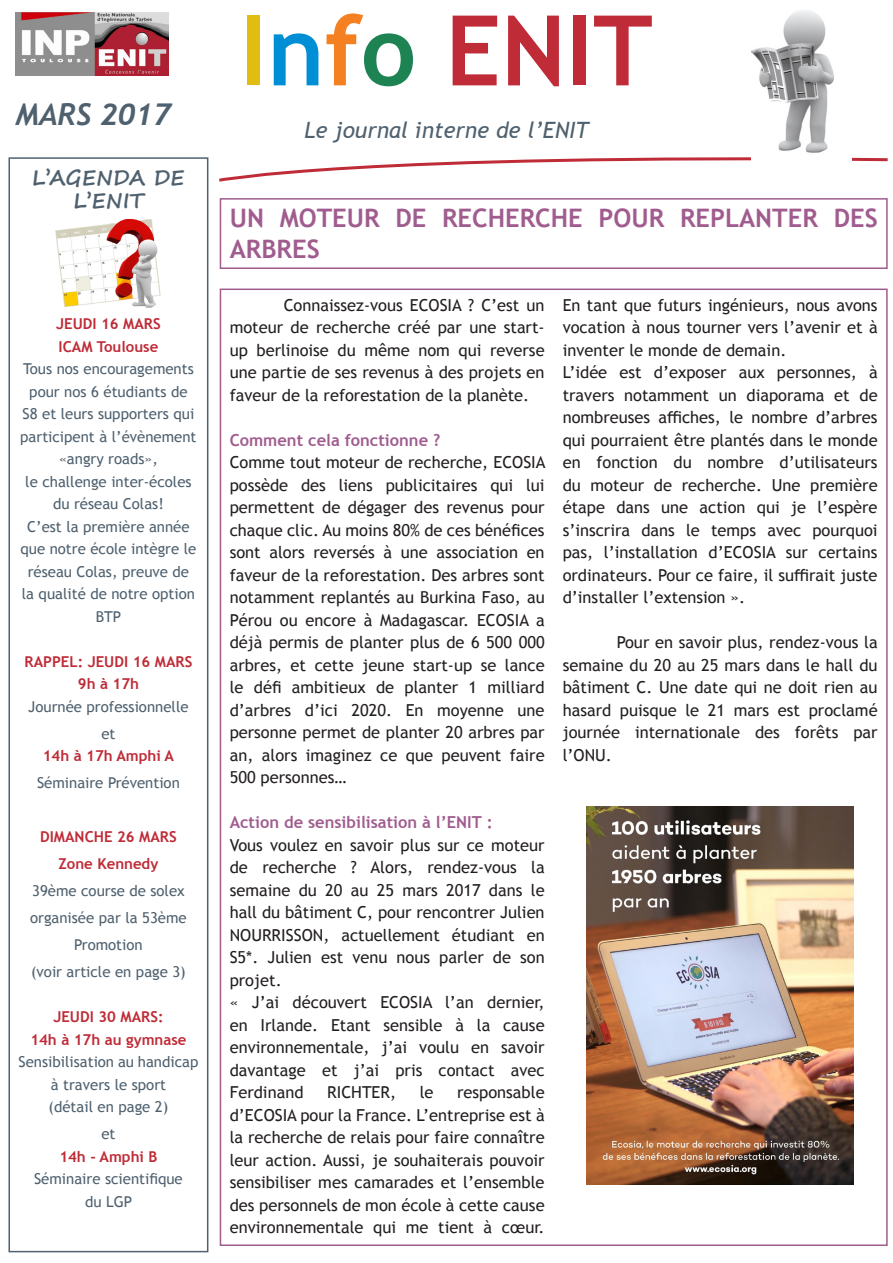
<style>
.page{position:relative;width:893px;height:1263px;background:#fff}
.page>*{position:absolute;margin:0;border:0;box-sizing:border-box;transform-origin:0 0}
.t1{font:700 97.5px "Trebuchet MS";color:#bf2b37}
.t2{font:italic 700 30px "Trebuchet";color:#4f616f}
.t3{font:700 25.5px/30.6px "Trebuchet MS";color:#a05c8e}
.t4{font:italic 22.5px "Trebuchet MS";color:#4f616f}
.t5{font:700 21px/22.5px "Segoe Print";color:#4f616f;text-align:center}
.t6{font:16.5px/22.5px "Trebuchet MS";color:#231f20;text-align:justify}
.t7{font:700 16.5px "Trebuchet MS";color:#a05c8e}
.t8{font:15px/22.5px "Trebuchet MS";color:#4f616f;text-align:center}
.t9{font:700 15px "Trebuchet MS";color:#bf2b37}
.s1{color:#e1bd13}
.s2{color:#008fd5}
.s3{color:#f58021}
.s4{color:#1e8353}
</style>
<div class="page">
<div style="left:9px;top:157px;width:199px;height:1095px;border:2px solid #4f616f"></div>
<div style="left:220px;top:198px;width:668px;height:71px;border:2px solid #a05c8e"></div>
<svg style="left:219px;top:157px;width:669px;height:25px"></svg>
<img style="left:752px;top:10px;width:99px;height:157px">
<img style="left:55px;top:219px;width:106px;height:89px">
<img style="left:587px;top:807px;width:267px;height:378px">
<img style="left:16px;top:13px;width:152px;height:63px">
<p class="t2" style="left:16px;top:96px;width:157px">MARS 2017</p>
<p class="t5" style="left:32px;top:166px;width:154px">L’AGENDA DE<br>L’ENIT</p>
<p class="t9" style="left:56px;top:314px;width:106px">JEUDI 16 MARS</p>
<p class="t9" style="left:59px;top:337px;width:101px">ICAM Toulouse</p>
<p class="t8" style="left:20px;top:357px;width:178px">Tous nos encouragements pour nos 6 étudiants de<br>S8 et leurs supporters qui participent à l’évènement «angry roads»,</p>
<p class="t8" style="left:25px;top:470px;width:168px">le challenge inter-écoles du réseau Colas!</p>
<p class="t8" style="left:20px;top:515px;width:177px">C’est la première année que notre école intègre le réseau Colas, preuve de la qualité de notre option<br>BTP</p>
<p class="t9" style="left:25px;top:652px;width:169px">RAPPEL: JEUDI 16 MARS</p>
<p class="t9" style="left:78px;top:674px;width:63px">9h à 17h</p>
<p class="t8" style="left:28px;top:695px;width:162px">Journée professionnelle</p>
<p class="t8" style="left:101px;top:722px;width:16px">et</p>
<p class="t9" style="left:43px;top:746px;width:133px">14h à 17h Amphi A</p>
<p class="t8" style="left:37px;top:771px;width:144px">Séminaire Prévention</p>
<p class="t9" style="left:40px;top:827px;width:138px">DIMANCHE 26 MARS</p>
<p class="t9" style="left:59px;top:854px;width:101px">Zone Kennedy</p>
<p class="t8" style="left:30px;top:877px;width:158px;line-height:27px">39ème course de solex organisée par la 53ème<br>Promotion</p>
<p class="t8" style="left:31px;top:960px;width:156px">(voir article en page 3)</p>
<p class="t9" style="left:53px;top:1007px;width:112px">JEUDI 30 MARS:</p>
<p class="t9" style="left:30px;top:1030px;width:158px">14h à 17h au gymnase</p>
<p class="t8" style="left:19px;top:1050px;width:181px">Sensibilisation au handicap à travers le sport</p>
<p class="t8" style="left:49px;top:1095px;width:121px">(détail en page 2)</p>
<p class="t8" style="left:101px;top:1122px;width:16px">et</p>
<p class="t9" style="left:59px;top:1147px;width:100px">14h - Amphi B</p>
<p class="t8" style="left:34px;top:1167px;width:150px">Séminaire scientifique</p>
<p class="t8" style="left:85px;top:1190px;width:49px">du LGP</p>
<p class="t1" style="left:240px;top:-10px;width:414px"><span class="s1">I</span><span class="s2">n</span><span class="s3">f</span><span class="s4">o</span> ENIT</p>
<p class="t4" style="left:304px;top:116px;width:286px">Le journal interne de l’ENIT</p>
<p class="t3" style="left:230px;top:203px;width:649px">UN MOTEUR DE RECHERCHE POUR REPLANTER DES<br>ARBRES</p>
<p class="t6" style="left:230px;top:293px;width:316px;text-indent:54px">Connaissez-vous ECOSIA ? C’est un moteur de recherche créé par une start&shy;up berlinoise du même nom qui reverse une partie de ses revenus à des projets en faveur de la reforestation de la planète.</p>
<p class="t7" style="left:230px;top:430px;width:212px">Comment cela fonctionne ?</p>
<p class="t6" style="left:230px;top:451px;width:317px">Comme tout moteur de recherche, ECOSIA possède des liens publicitaires qui lui permettent de dégager des revenus pour chaque clic. Au moins 80% de ces bénéfices sont alors reversés à une association en faveur de la reforestation. Des arbres sont notamment replantés au Burkina Faso, au Pérou ou encore à Madagascar. ECOSIA a déjà permis de planter plus de 6 500 000 arbres, et cette jeune start-up se lance le défi ambitieux de planter 1 milliard d’arbres d’ici 2020. En moyenne une personne permet de planter 20 arbres par an, alors imaginez ce que peuvent faire 500 personnes…</p>
<p class="t7" style="left:230px;top:812px;width:265px">Action de sensibilisation à l’ENIT :</p>
<p class="t6" style="left:230px;top:833px;width:316px">Vous voulez en savoir plus sur ce moteur de recherche ? Alors, rendez-vous la semaine du 20 au 25 mars 2017 dans le hall du bâtiment C, pour rencontrer Julien NOURRISSON, actuellement étudiant en S5*. Julien est venu nous parler de son projet.</p>
<p class="t6" style="left:230px;top:991px;width:316px">« J’ai découvert ECOSIA l’an dernier, en Irlande. Etant sensible à la cause environnementale, j’ai voulu en savoir davantage et j’ai pris contact avec Ferdinand</p>
<p class="t6" style="left:230px;top:1081px;width:316px;text-indent:227px">responsable d’ECOSIA pour la France. L’entreprise est à la recherche de relais pour faire connaître leur action. Aussi, je souhaiterais pouvoir sensibiliser mes camarades et l’ensemble des personnels de mon école à cette cause environnementale qui me tient à cœur.</p>
<p class="t6" style="left:327px;top:1081px;width:70px">RICHTER,</p>
<p class="t6" style="left:420px;top:1081px;width:15px">le</p>
<p class="t6" style="left:563px;top:293px;width:316px">En tant que futurs ingénieurs, nous avons vocation à nous tourner vers l’avenir et à inventer le monde de demain.</p>
<p class="t6" style="left:563px;top:361px;width:316px">L’idée est d’exposer aux personnes, à travers notamment un diaporama et de nombreuses affiches, le nombre d’arbres qui pourraient être plantés dans le monde en fonction du nombre d’utilisateurs du moteur de recherche. Une première étape dans une action qui je l’espère s’inscrira dans le temps avec pourquoi pas, l’installation d’ECOSIA sur certains ordinateurs. Pour ce faire, il suffirait juste d’installer l’extension ».</p>
<p class="t6" style="left:563px;top:631px;width:316px;text-indent:54px">Pour en savoir plus, rendez-vous la semaine du 20 au 25 mars dans le hall du bâtiment C. Une date qui ne doit rien au hasard puisque le 21 mars est proclamé journée internationale des forêts par l’ONU.</p>
</div>
